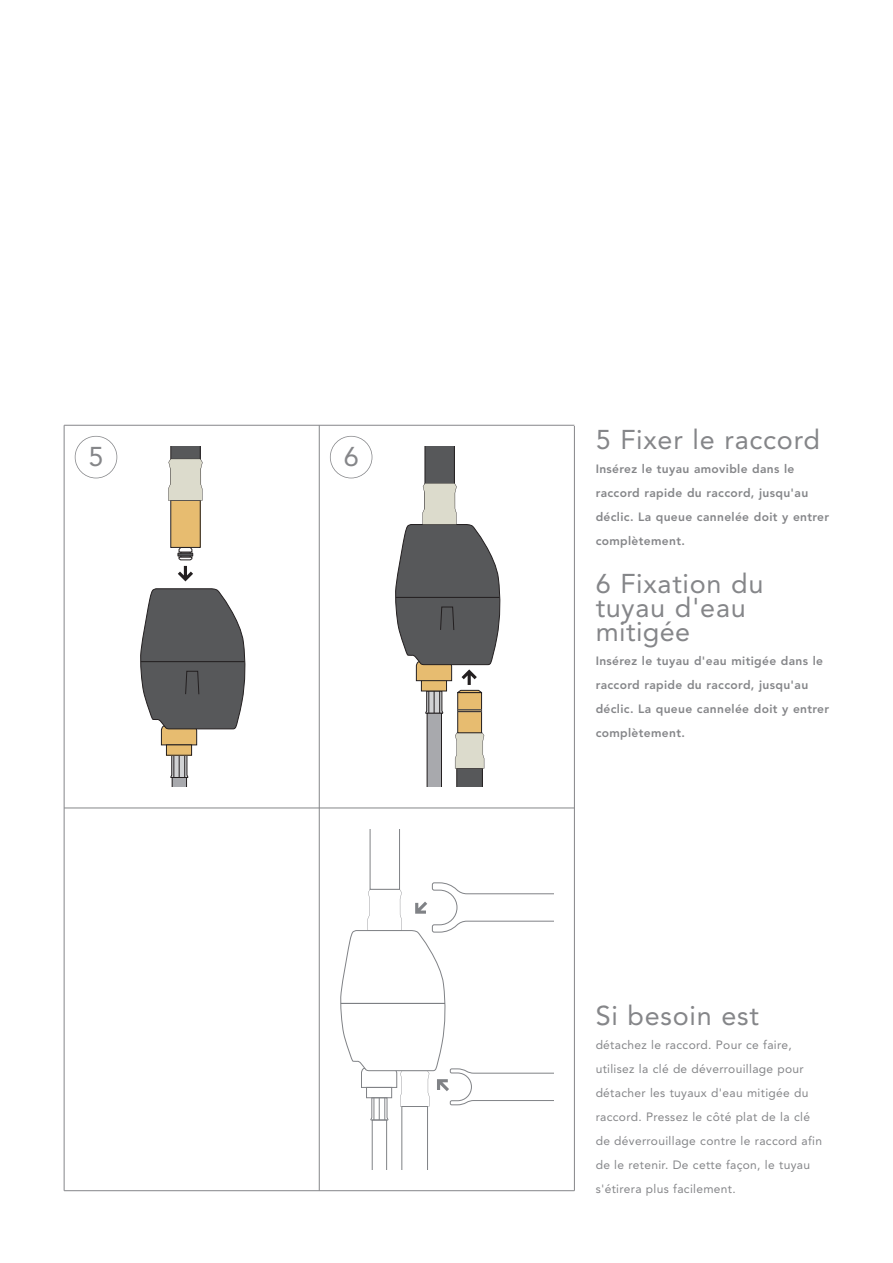
<style>
.page{position:relative;width:893px;height:1263px;background:#fff}
.page>*{position:absolute;margin:0;border:0;box-sizing:border-box;transform-origin:0 0}
.t1{font:27px/24px "Avenir LT";letter-spacing:.025em;color:#858689}
.t2{font:12px/24px "Avenir LT";letter-spacing:.025em;color:#858689}
.t3{font:800 12px/24px "Avenir LT";letter-spacing:.03em;color:#858689}
</style>
<div class="page">
<svg style="left:140px;top:588px;width:105px;height:157px"></svg>
<div style="left:166px;top:745px;width:26px;height:10px;background:#e7bc70"></div>
<div style="left:166px;top:745px;width:26px;height:10px;border:1px solid #231f20"></div>
<svg style="left:170px;top:755px;width:19px;height:32px"></svg>
<div style="left:171px;top:500px;width:29px;height:47px;background:#e7bc70"></div>
<svg style="left:179px;top:547px;width:13px;height:13px"></svg>
<div style="left:178px;top:553px;width:15px;height:3px;border:1px solid #231f20"></div>
<svg style="left:168px;top:446px;width:35px;height:55px;background:#bcbbb2"></svg>
<svg style="left:178px;top:566px;width:15px;height:15px"></svg>
<div style="left:75px;top:436px;width:42px;height:42px;border:2px solid #858689;border-radius:21px"></div>
<hr style="left:64px;top:425px;width:510px;height:1px;background:#858689">
<hr style="left:64px;top:807px;width:510px;height:1px;background:#858689">
<hr style="left:64px;top:1190px;width:510px;height:1px;background:#858689">
<hr style="left:64px;top:425px;width:1px;height:766px;background:#858689">
<hr style="left:319px;top:425px;width:1px;height:766px;background:#858689">
<hr style="left:574px;top:426px;width:1px;height:765px;background:#858689">
<svg style="left:395px;top:446px;width:105px;height:341px"></svg>
<div style="left:330px;top:436px;width:42px;height:42px;border:2px solid #858689;border-radius:21px"></div>
<svg style="left:340px;top:829px;width:213px;height:340px"></svg>
<h1 class="t1" style="left:89px;top:447px;width:17px">5</h1>
<h1 class="t1" style="left:344px;top:447px;width:17px">6</h1>
<h1 class="t1" style="left:596px;top:430px;width:226px">5 Fixer le raccord</h1>
<p class="t3" style="left:596px;top:458px;width:235px">Insérez le tuyau amovible dans le raccord rapide du raccord, jusqu'au déclic. La queue cannelée doit y entrer complètement.</p>
<h1 class="t1" style="left:596px;top:574px;width:169px">6 Fixation du tuyau d'eau mitigée</h1>
<p class="t3" style="left:596px;top:650px;width:235px">Insérez le tuyau d'eau mitigée dans le raccord rapide du raccord, jusqu'au déclic. La queue cannelée doit y entrer complètement.</p>
<h1 class="t1" style="left:596px;top:1006px;width:165px">Si besoin est</h1>
<p class="t2" style="left:596px;top:1034px;width:228px">détachez le raccord. Pour ce faire, utilisez la clé de déverrouillage pour détacher les tuyaux d'eau mitigée du raccord. Pressez le côté plat de la clé de déverrouillage contre le raccord afin de le retenir. De cette façon, le tuyau s'étirera plus facilement.</p>
</div>
